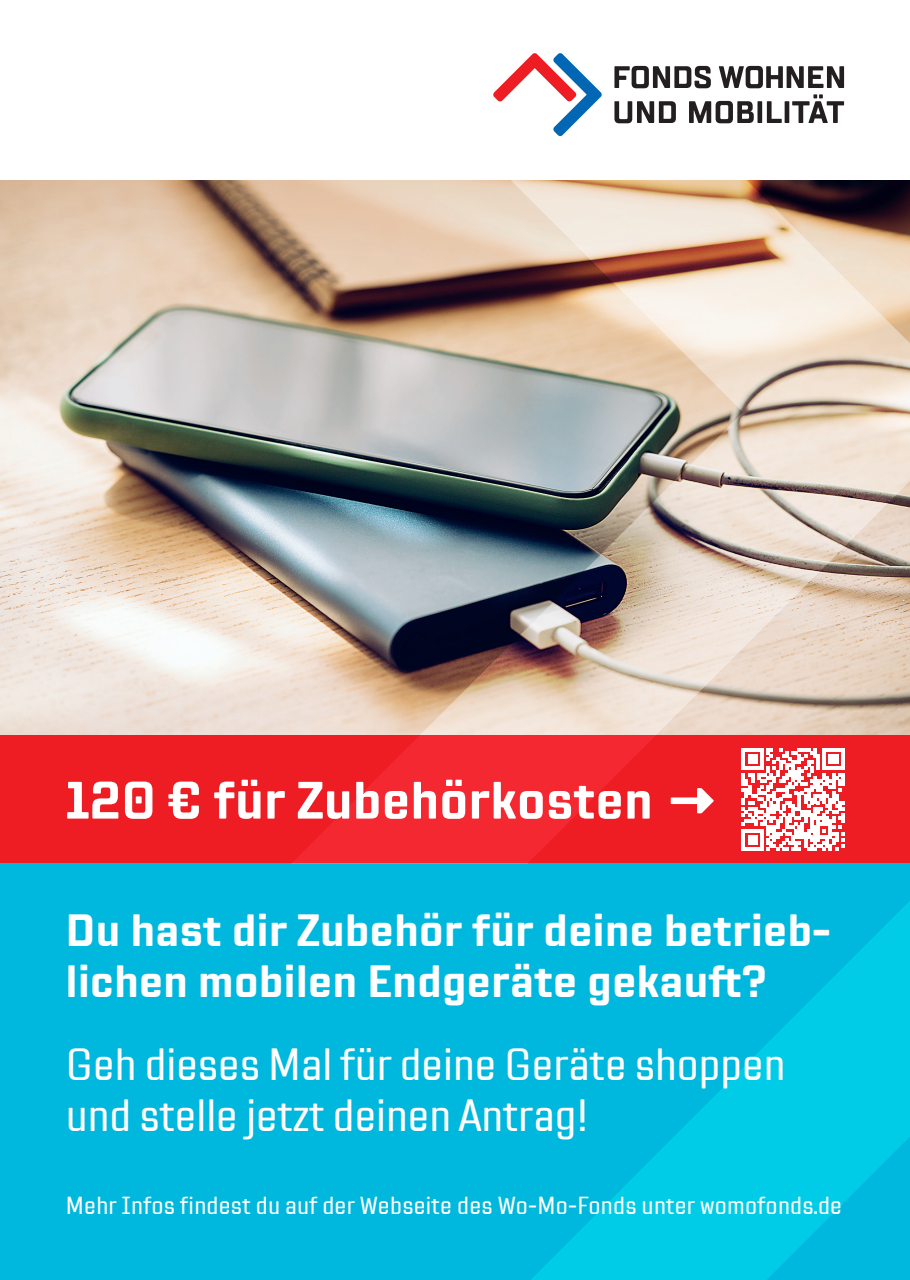
<style>
.page{position:relative;width:910px;height:1280px;background:#fff}
.page>*{position:absolute;margin:0;border:0;box-sizing:border-box;transform-origin:0 0}
.t1{font:700 52.5px "TT Lakes Neue Cond";letter-spacing:.01em;color:#fff}
.t2{font:700 45px/51px "TT Lakes Neue Cond";letter-spacing:.01em;color:#fff}
.t3{font:500 45px/51px "TT Lakes Neue Cond";color:#fff}
.t4{font:500 24.6px "TT Lakes Neue Cond";letter-spacing:.01em;color:#fff}
</style>
<div class="page">
<img style="left:0;top:181px;width:258px;height:555px">
<div style="left:0;top:821px;width:910px;height:459px;background:#00b8de"></div>
<div style="left:0;top:736px;width:910px;height:127px;background:#ee1d23"></div>
<svg style="left:531px;top:901px;width:379px;height:379px"></svg>
<img style="left:258px;top:181px;width:652px;height:682px">
<svg style="left:614px;top:66px;width:97px;height:22px"></svg>
<svg style="left:719px;top:66px;width:125px;height:22px"></svg>
<svg style="left:614px;top:101px;width:62px;height:22px"></svg>
<svg style="left:689px;top:101px;width:65px;height:22px"></svg>
<div style="left:757px;top:101px;width:5px;height:22px;background:#231f20"></div>
<svg style="left:767px;top:101px;width:15px;height:22px"></svg>
<hr style="left:785px;top:101px;width:4px;height:22px;background:#231f20">
<svg style="left:792px;top:94px;width:52px;height:29px"></svg>
<svg style="left:493px;top:53px;width:109px;height:83px"></svg>
<svg style="left:742px;top:748px;width:102px;height:103px"></svg>
<h1 class="t1" style="left:66px;top:768px;width:655px">120 € für Zubehörkosten →</h1>
<h2 class="t2" style="left:66px;top:906px;width:766px">Du hast dir Zubehör für deine betrieb&shy;lichen mobilen Endgeräte gekauft?</h2>
<h2 class="t3" style="left:66px;top:1039px;width:721px">Geh dieses Mal für deine Geräte shoppen und stelle jetzt deinen Antrag!</h2>
<p class="t4" style="left:66px;top:1191px;width:778px">Mehr Infos findest du auf der Webseite des Wo-Mo-Fonds unter womofonds.de</p>
</div>
